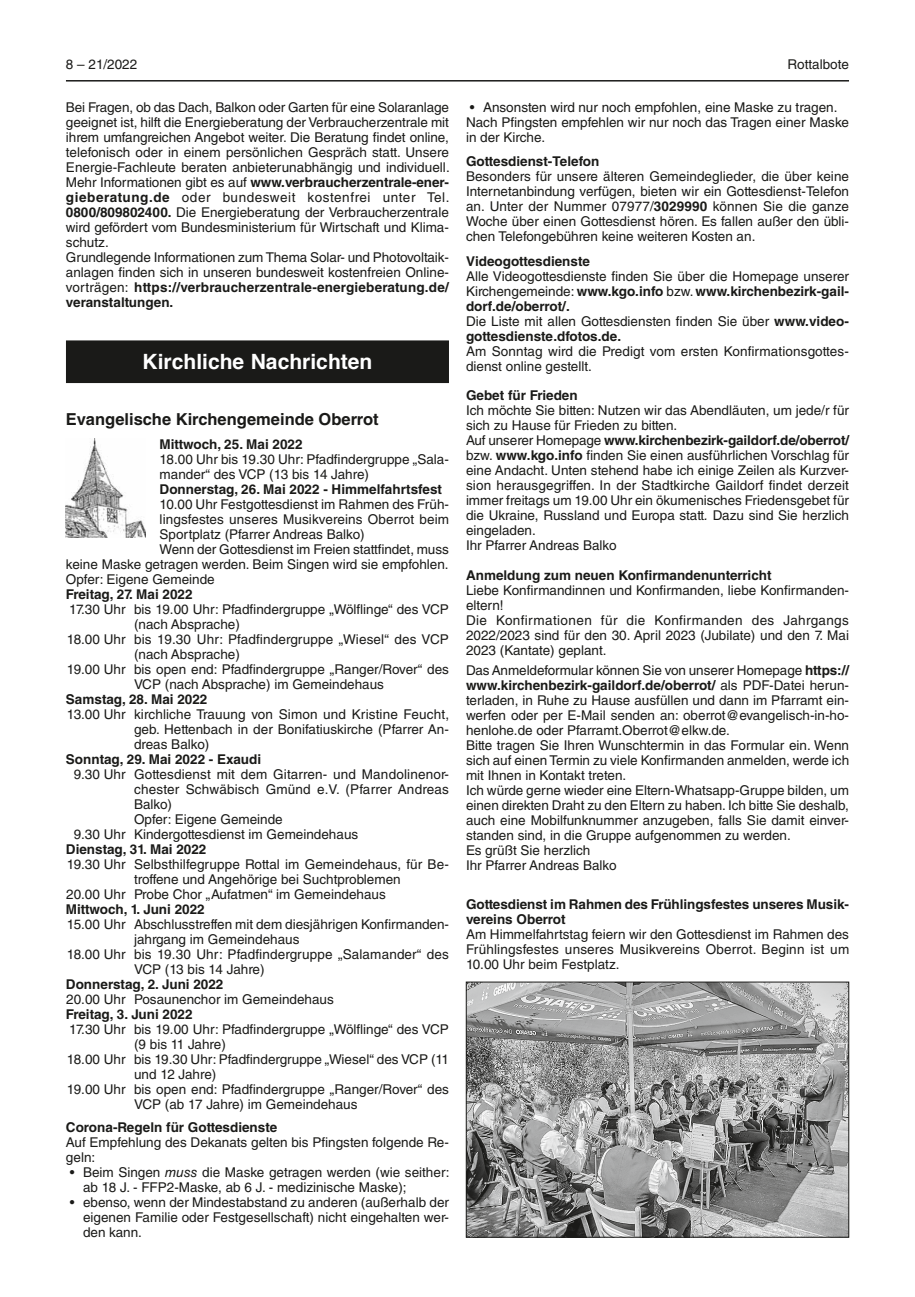
<style>
.page{position:relative;width:915px;height:1297px;background:#fff}
.page>*{position:absolute;margin:0;border:0;box-sizing:border-box;transform-origin:0 0}
.t1{font:700 21px "Helvetica";color:#fff}
.t2{font:700 16.5px "Helvetica LT Std";color:#1a1a18}
.t3{font:13.5px/15px "Helvetica LT Std";color:#1a1a18}
.t4{font:700 13.5px/15px "Helvetica LT Std";color:#1a1a18}
.s1{font-weight:700}
.s2{font-style:italic}
</style>
<div class="page">
<hr style="left:66px;top:80px;width:782px;height:2px;background:#1a1a18">
<div style="left:67px;top:341px;width:381px;height:41px;background:#1a1a18"></div>
<div style="left:66px;top:340px;width:383px;height:43px;border:2px solid #1a1a18"></div>
<img style="left:66px;top:438px;width:80px;height:100px">
<img style="left:468px;top:984px;width:378px;height:251px">
<div style="left:466px;top:982px;width:382px;height:255px;border:1px solid #1a1a18"></div>
<p class="t3" style="left:66px;top:57px;width:73px">8 – 21/2022</p>
<p class="t3" style="left:787px;top:57px;width:63px">Rottalbote</p>
<p class="t3" style="left:66px;top:99px;width:385px">Bei Fragen, ob das Dach, Balkon oder Garten für eine Solaranlage geeignet ist, hilft die Energieberatung der Verbraucherzentrale mit ihrem umfangreichen Angebot weiter. Die Beratung findet online, telefonisch oder in einem persönlichen Gespräch statt. Unsere Energie-Fachleute beraten anbieterunabhängig und individuell.<br>Mehr Informationen gibt es auf <span class="s1">www.verbraucherzentrale-ener&shy;gieberatung.de</span> oder bundesweit kostenfrei unter Tel.<br><span class="s1">0800/809802400.</span> Die Energieberatung der Verbraucherzentrale wird gefördert vom Bundesministerium für Wirtschaft und Klima&shy;schutz.<br>Grundlegende Informationen zum Thema Solar- und Photovoltaik&shy;anlagen finden sich in unseren bundesweit kostenfreien Online&shy;vorträgen: <span class="s1">https://verbraucherzentrale-energieberatung.de/ veranstaltungen.</span></p>
<p class="t3" style="left:466px;top:99px;width:384px">• Ansonsten wird nur noch empfohlen, eine Maske zu tragen.<br>Nach Pfingsten empfehlen wir nur noch das Tragen einer Maske in der Kirche.</p>
<p class="t4" style="left:466px;top:154px;width:135px">Gottesdienst-Telefon</p>
<p class="t3" style="left:466px;top:169px;width:384px;text-align:justify">Besonders für unsere älteren Gemeindeglieder, die über keine Internetanbindung verfügen, bieten wir ein Gottesdienst-Telefon an. Unter der Nummer 07977/<span class="s1">3029990</span> können Sie die ganze Woche über einen Gottesdienst hören. Es fallen außer den übli&shy;chen Telefongebühren keine weiteren Kosten an.</p>
<p class="t4" style="left:466px;top:254px;width:125px">Videogottesdienste</p>
<p class="t3" style="left:466px;top:269px;width:384px">Alle Videogottesdienste finden Sie über die Homepage unserer Kirchengemeinde: <span class="s1">www.kgo.info</span> bzw. <span class="s1">www.kirchenbezirk-gail&shy;dorf.de/oberrot/.<br></span>Die Liste mit allen Gottesdiensten finden Sie über <span class="s1">www.video&shy;gottesdienste.dfotos.de.</span></p>
<p class="t3" style="left:466px;top:344px;width:384px">Am Sonntag wird die Predigt vom ersten Konfirmationsgottes&shy;dienst online gestellt.</p>
<p class="t4" style="left:466px;top:388px;width:113px">Gebet für Frieden</p>
<p class="t3" style="left:466px;top:403px;width:384px">Ich möchte Sie bitten: Nutzen wir das Abendläuten, um jede/r für sich zu Hause für Frieden zu bitten.<br>Auf unserer Homepage <span class="s1">www.kirchenbezirk-gaildorf.de/oberrot/ </span>bzw. <span class="s1">www.kgo.info</span> finden Sie einen ausführlichen Vorschlag für eine Andacht. Unten stehend habe ich einige Zeilen als Kurzver&shy;sion herausgegriffen. In der Stadtkirche Gaildorf findet derzeit immer freitags um 19.00 Uhr ein ökumenisches Friedensgebet für die Ukraine, Russland und Europa statt<span class="s2">.</span> Dazu sind Sie herzlich eingeladen.<br>Ihr Pfarrer Andreas Balko</p>
<p class="t4" style="left:466px;top:567px;width:307px">Anmeldung zum neuen Konfirmandenunterricht</p>
<p class="t3" style="left:466px;top:583px;width:384px">Liebe Konfirmandinnen und Konfirmanden, liebe Konfirmanden&shy;eltern!<br>Die Konfirmationen für die Konfirmanden des Jahrgangs 2022/2023 sind für den 30. April 2023 (Jubilate) und den 7. Mai 2023 (Kantate) geplant.</p>
<p class="t3" style="left:466px;top:662px;width:384px">Das Anmeldeformular können Sie von unserer Homepage <span class="s1">https:// www.kirchenbezirk-gaildorf.de/oberrot/</span> als PDF-Datei herun&shy;terladen, in Ruhe zu Hause ausfüllen und dann im Pfarramt ein&shy;werfen oder per E-Mail senden an: oberrot@evangelisch-in-ho&shy;henlohe.de oder Pfarramt.Oberrot@elkw.de.<br>Bitte tragen Sie Ihren Wunschtermin in das Formular ein. Wenn sich auf einen Termin zu viele Konfirmanden anmelden, werde ich mit Ihnen in Kontakt treten.<br>Ich würde gerne wieder eine Eltern-Whatsapp-Gruppe bilden, um einen direkten Draht zu den Eltern zu haben. Ich bitte Sie deshalb, auch eine Mobilfunknummer anzugeben, falls Sie damit einver&shy;standen sind, in die Gruppe aufgenommen zu werden.<br>Es grüßt Sie herzlich<br>Ihr Pfarrer Andreas Balko</p>
<p class="t4" style="left:466px;top:897px;width:384px">Gottesdienst im Rahmen des Frühlingsfestes unseres Musik&shy;vereins Oberrot</p>
<p class="t3" style="left:466px;top:927px;width:384px;text-align:justify">Am Himmelfahrtstag feiern wir den Gottesdienst im Rahmen des Frühlingsfestes unseres Musikvereins Oberrot. Beginn ist um 10.00 Uhr beim Festplatz.</p>
<h1 class="t1" style="left:142px;top:345px;width:231px">Kirchliche Nachrichten</h1>
<p class="t2" style="left:66px;top:409px;width:314px">Evangelische Kirchengemeinde Oberrot</p>
<p class="t4" style="left:159px;top:436px;width:144px">Mittwoch, 25. Mai 2022</p>
<p class="t3" style="left:159px;top:451px;width:291px">18.00 Uhr bis 19.30 Uhr: Pfadfindergruppe „Sala&shy;mander“ des VCP (13 bis 14 Jahre)</p>
<p class="t4" style="left:159px;top:481px;width:284px">Donnerstag, 26. Mai 2022 - Himmelfahrtsfest</p>
<p class="t3" style="left:159px;top:496px;width:291px">10.00 Uhr Festgottesdienst im Rahmen des Früh-</p>
<p class="t3" style="left:159px;top:511px;width:291px">lingsfestes unseres Musikvereins Oberrot beim</p>
<p class="t3" style="left:159px;top:526px;width:206px">Sportplatz (Pfarrer Andreas Balko)</p>
<p class="t3" style="left:159px;top:541px;width:290px">Wenn der Gottesdienst im Freien stattfindet, muss</p>
<p class="t3" style="left:66px;top:556px;width:384px">keine Maske getragen werden. Beim Singen wird sie empfohlen.</p>
<p class="t3" style="left:66px;top:571px;width:150px">Opfer: Eigene Gemeinde</p>
<p class="t4" style="left:66px;top:586px;width:128px">Freitag, 27. Mai 2022</p>
<p class="t3" style="left:69px;top:601px;width:381px">17.30 Uhr bis 19.00 Uhr: Pfadfindergruppe „Wölflinge“ des VCP</p>
<p class="t3" style="left:134px;top:616px;width:107px">(nach Absprache)</p>
<p class="t3" style="left:67px;top:631px;width:383px">18.00 Uhr bis 19.30 Uhr: Pfadfindergruppe „Wiesel“ des VCP</p>
<p class="t3" style="left:134px;top:646px;width:107px">(nach Absprache)</p>
<p class="t3" style="left:67px;top:661px;width:383px">19.00 Uhr bis open end: Pfadfindergruppe „Ranger/Rover“ des</p>
<p class="t3" style="left:134px;top:676px;width:251px">VCP (nach Absprache) im Gemeindehaus</p>
<p class="t4" style="left:66px;top:691px;width:143px">Samstag, 28. Mai 2022</p>
<p class="t3" style="left:134px;top:706px;width:316px;text-align:justify;text-indent:-67px">13.00 Uhr kirchliche Trauung von Simon und Kristine Feucht, geb. Hettenbach in der Bonifatiuskirche (Pfarrer An&shy;dreas Balko)</p>
<p class="t4" style="left:66px;top:751px;width:197px">Sonntag, 29. Mai 2022 - Exaudi</p>
<p class="t3" style="left:74px;top:766px;width:376px">9.30 Uhr Gottesdienst mit dem Gitarren- und Mandolinenor-</p>
<p class="t3" style="left:134px;top:781px;width:316px">chester Schwäbisch Gmünd e.V. (Pfarrer Andreas</p>
<p class="t3" style="left:134px;top:796px;width:39px">Balko)</p>
<p class="t3" style="left:134px;top:811px;width:150px">Opfer: Eigene Gemeinde</p>
<p class="t3" style="left:74px;top:826px;width:286px">9.30 Uhr Kindergottesdienst im Gemeindehaus</p>
<p class="t4" style="left:66px;top:841px;width:142px">Dienstag, 31. Mai 2022</p>
<p class="t3" style="left:67px;top:856px;width:383px">19.30 Uhr Selbsthilfegruppe Rottal im Gemeindehaus, für Be-</p>
<p class="t3" style="left:134px;top:871px;width:268px">troffene und Angehörige bei Suchtproblemen</p>
<p class="t3" style="left:66px;top:886px;width:321px">20.00 Uhr Probe Chor „Aufatmen“ im Gemeindehaus</p>
<p class="t4" style="left:66px;top:901px;width:140px">Mittwoch, 1. Juni 2022</p>
<p class="t3" style="left:67px;top:916px;width:384px">15.00 Uhr Abschlusstreffen mit dem diesjährigen Konfirmanden-</p>
<p class="t3" style="left:134px;top:931px;width:167px">jahrgang im Gemeindehaus</p>
<p class="t3" style="left:67px;top:946px;width:383px">18.00 Uhr bis 19.30 Uhr: Pfadfindergruppe „Salamander“ des</p>
<p class="t3" style="left:134px;top:961px;width:132px">VCP (13 bis 14 Jahre)</p>
<p class="t4" style="left:66px;top:976px;width:159px">Donnerstag, 2. Juni 2022</p>
<p class="t3" style="left:66px;top:991px;width:269px">20.00 Uhr Posaunenchor im Gemeindehaus</p>
<p class="t4" style="left:66px;top:1006px;width:128px">Freitag, 3. Juni 2022</p>
<p class="t3" style="left:69px;top:1021px;width:381px">17.30 Uhr bis 19.00 Uhr: Pfadfindergruppe „Wölflinge“ des VCP</p>
<p class="t3" style="left:134px;top:1036px;width:93px">(9 bis 11 Jahre)</p>
<p class="t3" style="left:67px;top:1051px;width:383px">18.00 Uhr bis 19.30 Uhr: Pfadfindergruppe „Wiesel“ des VCP (11</p>
<p class="t3" style="left:134px;top:1066px;width:84px">und 12 Jahre)</p>
<p class="t3" style="left:67px;top:1081px;width:383px">19.00 Uhr bis open end: Pfadfindergruppe „Ranger/Rover“ des</p>
<p class="t3" style="left:134px;top:1096px;width:225px">VCP (ab 17 Jahre) im Gemeindehaus</p>
<p class="t4" style="left:66px;top:1120px;width:213px">Corona-Regeln für Gottesdienste</p>
<p class="t3" style="left:66px;top:1135px;width:384px">Auf Empfehlung des Dekanats gelten bis Pfingsten folgende Re&shy;geln:</p>
<p class="t3" style="left:83px;top:1165px;width:368px;text-indent:-13px">• Beim Singen <span class="s2">muss</span> die Maske getragen werden (wie seither: ab 18 J. - FFP2-Maske, ab 6 J. - medizinische Maske);</p>
<p class="t3" style="left:83px;top:1195px;width:367px;text-align:justify;text-indent:-13px">• ebenso, wenn der Mindestabstand zu anderen (außerhalb der eigenen Familie oder Festgesellschaft) nicht eingehalten wer&shy;den kann.</p>
</div>
